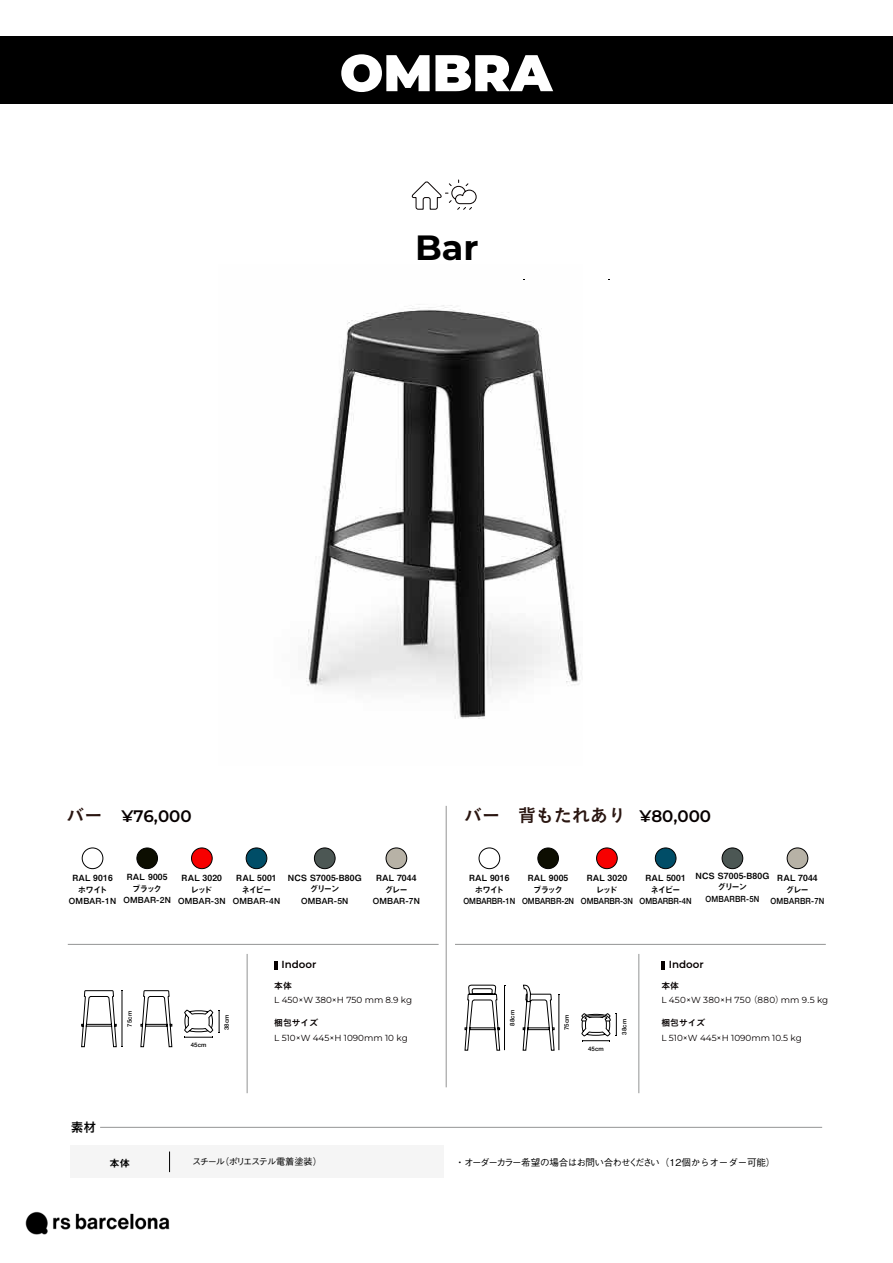
<style>
.page{position:relative;width:893px;height:1263px;background:#fff}
.page>*{position:absolute;margin:0;border:0;box-sizing:border-box;transform-origin:0 0}
.t1{font:100 51.45px "Montserrat";color:#fff}
.t2{font:100 35.1px "Montserrat";color:#000}
.t3{font:18px "Koburina Go Std N W6";color:#2a1611}
.t4{font:100 16.65px "Montserrat";color:#070000}
.t5{font:12.75px "Koburina Go Std N W6";color:#000}
.t6{font:100 10.2px "Montserrat";color:#060000}
.t7{font:10.2px "Midashi Go Pro MB31";color:#000}
.t8{font:500 9.6px "Gothic BBB Pro";letter-spacing:-.05em;color:#000}
.t9{font:500 9.15px "Gothic BBB Pro";letter-spacing:-.115em;color:#000}
.t10{font:100 8.85px "Montserrat";color:#060000}
.t11{font:100 8.85px "Montserrat";letter-spacing:.03em;color:#060000}
.t12{font:8.85px "Koburina Go Std N W6";color:#060000}
.t13{font:8.55px/11.7px "Midashi Go Pro MB31";letter-spacing:.025em;color:#000;text-align:center}
.t14{font:500 8.55px "Helvetica Neue";letter-spacing:.025em;color:#000}
.t15{font:500 8.55px "Helvetica Neue";color:#000;scale:.9 1}
.t16{font:500 8.55px "Helvetica Neue";letter-spacing:.025em;color:#000;scale:.9 1}
.t17{font:500 6.15px "Helvetica Neue";letter-spacing:.02em;color:#000}
.s1{font-family:"Koburina Go Std N W6";font-weight:400;font-size:18px;color:#2a1611}
.s2{font-family:"Koz Go Pr 6 N";font-weight:400}
</style>
<div class="page">
<img style="left:306px;top:279px;width:276px;height:440px">
<div style="left:0;top:37px;width:892px;height:67px;background:#000"></div>
<svg style="left:411px;top:179px;width:66px;height:31px"></svg>
<hr style="left:100px;top:1127px;width:722px;height:1px;background:#949595">
<div style="left:71px;top:1145px;width:373px;height:33px;background:#f5f5f5"></div>
<svg style="left:169px;top:1151px;width:1px;height:21px"></svg>
<img style="left:25px;top:1211px;width:145px;height:24px">
<svg style="left:81px;top:990px;width:91px;height:57px"></svg>
<svg style="left:184px;top:1010px;width:36px;height:28px"></svg>
<hr style="left:559px;top:994px;width:1px;height:56px;background:#000">
<svg style="left:465px;top:984px;width:94px;height:66px"></svg>
<svg style="left:581px;top:1013px;width:36px;height:28px"></svg>
<hr style="left:68px;top:944px;width:371px;height:1px;background:#939494">
<hr style="left:247px;top:954px;width:1px;height:139px;background:#939494">
<svg style="left:274px;top:961px;width:4px;height:8px"></svg>
<hr style="left:446px;top:806px;width:1px;height:281px;background:#939494">
<hr style="left:455px;top:944px;width:371px;height:1px;background:#939494">
<hr style="left:639px;top:954px;width:1px;height:139px;background:#939494">
<svg style="left:661px;top:961px;width:4px;height:8px"></svg>
<div style="left:137px;top:848px;width:21px;height:21px;background:#0d0e01;border-radius:50%"></div>
<div style="left:137px;top:848px;width:21px;height:21px;border:1px solid #000;border-radius:50%"></div>
<div style="left:82px;top:848px;width:21px;height:21px;border:1px solid #000;border-radius:50%"></div>
<div style="left:191px;top:848px;width:21px;height:21px;background:#f70000;border-radius:50%"></div>
<div style="left:191px;top:848px;width:22px;height:21px;border:1px solid #000;border-radius:50%"></div>
<div style="left:246px;top:848px;width:21px;height:21px;background:#004d67;border-radius:50%"></div>
<div style="left:246px;top:848px;width:21px;height:21px;border:1px solid #000;border-radius:50%"></div>
<div style="left:314px;top:848px;width:21px;height:21px;background:#4c5754;border-radius:50%"></div>
<div style="left:314px;top:848px;width:21px;height:21px;border:1px solid #000;border-radius:50%"></div>
<div style="left:386px;top:848px;width:21px;height:21px;background:#b7b2a6;border-radius:50%"></div>
<div style="left:386px;top:848px;width:21px;height:21px;border:1px solid #000;border-radius:50%"></div>
<div style="left:538px;top:848px;width:20px;height:21px;background:#0d0e01;border-radius:50%"></div>
<div style="left:537px;top:848px;width:22px;height:21px;border:1px solid #000;border-radius:50%"></div>
<div style="left:479px;top:848px;width:21px;height:21px;border:1px solid #000;border-radius:50%"></div>
<div style="left:597px;top:848px;width:20px;height:21px;background:#f70000;border-radius:50%"></div>
<div style="left:596px;top:848px;width:22px;height:21px;border:1px solid #000;border-radius:50%"></div>
<div style="left:655px;top:848px;width:21px;height:21px;background:#004d67;border-radius:50%"></div>
<div style="left:655px;top:848px;width:21px;height:21px;border:1px solid #000;border-radius:50%"></div>
<div style="left:722px;top:848px;width:21px;height:21px;background:#4c5754;border-radius:50%"></div>
<div style="left:722px;top:848px;width:21px;height:21px;border:1px solid #000;border-radius:50%"></div>
<div style="left:787px;top:848px;width:21px;height:21px;background:#b7b2a6;border-radius:50%"></div>
<div style="left:787px;top:848px;width:21px;height:21px;border:1px solid #000;border-radius:50%"></div>
<h1 class="t1" style="left:340px;top:39px;width:214px">OMBRA</h1>
<h2 class="t2" style="left:415px;top:224px;width:65px">Bar</h2>
<h3 class="t4" style="left:66px;top:805px;width:127px"><span class="s1">バー</span> ¥76,000</h3>
<h3 class="t3" style="left:464px;top:801px;width:163px">バー　背もたれあり</h3>
<h3 class="t4" style="left:639px;top:805px;width:73px">¥80,000</h3>
<p class="t13" style="left:72px;top:871px;width:42px">RAL 9016ホワイト</p>
<p class="t14" style="left:69px;top:894px;width:49px">OMBAR-1N</p>
<p class="t13" style="left:127px;top:870px;width:42px">RAL 9005ブラック</p>
<p class="t14" style="left:124px;top:893px;width:49px">OMBAR-2N</p>
<p class="t13" style="left:182px;top:871px;width:42px">RAL 3020レッド</p>
<p class="t14" style="left:178px;top:894px;width:49px">OMBAR-3N</p>
<p class="t13" style="left:236px;top:871px;width:42px">RAL 5001ネイビー</p>
<p class="t14" style="left:233px;top:894px;width:49px">OMBAR-4N</p>
<p class="t13" style="left:288px;top:870px;width:75px">NCS S7005-B80Gグリーン</p>
<p class="t14" style="left:301px;top:894px;width:49px">OMBAR-5N</p>
<p class="t13" style="left:376px;top:871px;width:42px">RAL 7044グレー</p>
<p class="t14" style="left:373px;top:894px;width:49px">OMBAR-7N</p>
<p class="t13" style="left:695px;top:869px;width:75px">NCS S7005-B80Gグリーン</p>
<p class="t16" style="left:706px;top:892px;width:61px">OMBARBR-5N</p>
<p class="t13" style="left:469px;top:871px;width:42px">RAL 9016ホワイト</p>
<p class="t15" style="left:463px;top:894px;width:59px">OMBARBR-1N</p>
<p class="t13" style="left:528px;top:871px;width:42px">RAL 9005ブラック</p>
<p class="t15" style="left:522px;top:894px;width:59px">OMBARBR-2N</p>
<p class="t13" style="left:587px;top:871px;width:42px">RAL 3020レッド</p>
<p class="t15" style="left:581px;top:894px;width:59px">OMBARBR-3N</p>
<p class="t13" style="left:645px;top:871px;width:42px">RAL 5001ネイビー</p>
<p class="t15" style="left:640px;top:894px;width:59px">OMBARBR-4N</p>
<p class="t13" style="left:777px;top:871px;width:42px">RAL 7044グレー</p>
<p class="t16" style="left:771px;top:894px;width:61px">OMBARBR-7N</p>
<p class="t6" style="left:282px;top:958px;width:36px">Indoor</p>
<p class="t6" style="left:669px;top:958px;width:36px">Indoor</p>
<p class="t12" style="left:274px;top:978px;width:19px">本体</p>
<p class="t10" style="left:274px;top:994px;width:139px">L 450×W 380×H 750 mm 8.9 kg</p>
<p class="t12" style="left:661px;top:978px;width:19px">本体</p>
<p class="t11" style="left:661px;top:994px;width:168px">L 450×W 380×H 750<span class="s2">（</span>880<span class="s2">）</span>mm 9.5 kg</p>
<p class="t17" style="left:125px;top:1027px;width:17px;rotate:-90deg">75cm</p>
<p class="t17" style="left:191px;top:1040px;width:17px">45cm</p>
<p class="t17" style="left:222px;top:1030px;width:17px;rotate:-90deg">38cm</p>
<p class="t12" style="left:274px;top:1016px;width:45px">梱包サイズ</p>
<p class="t10" style="left:274px;top:1031px;width:135px">L 510×W 445×H 1090mm 10 kg</p>
<p class="t17" style="left:507px;top:1025px;width:17px;rotate:-90deg">88cm</p>
<p class="t17" style="left:562px;top:1030px;width:17px;rotate:-90deg">75cm</p>
<p class="t17" style="left:588px;top:1043px;width:17px">45cm</p>
<p class="t17" style="left:619px;top:1034px;width:17px;rotate:-90deg">38cm</p>
<p class="t12" style="left:661px;top:1016px;width:45px">梱包サイズ</p>
<p class="t10" style="left:661px;top:1031px;width:142px">L 510×W 445×H 1090mm 10.5 kg</p>
<h3 class="t5" style="left:71px;top:1117px;width:27px">素材</h3>
<p class="t7" style="left:109px;top:1155px;width:22px">本体</p>
<p class="t9" style="left:192px;top:1154px;width:131px">スチール（ポリエステル電着塗装）</p>
<p class="t8" style="left:455px;top:1154px;width:322px">・オーダーカラー希望の場合はお問い合わせください（12個からオーダー可能）</p>
</div>
